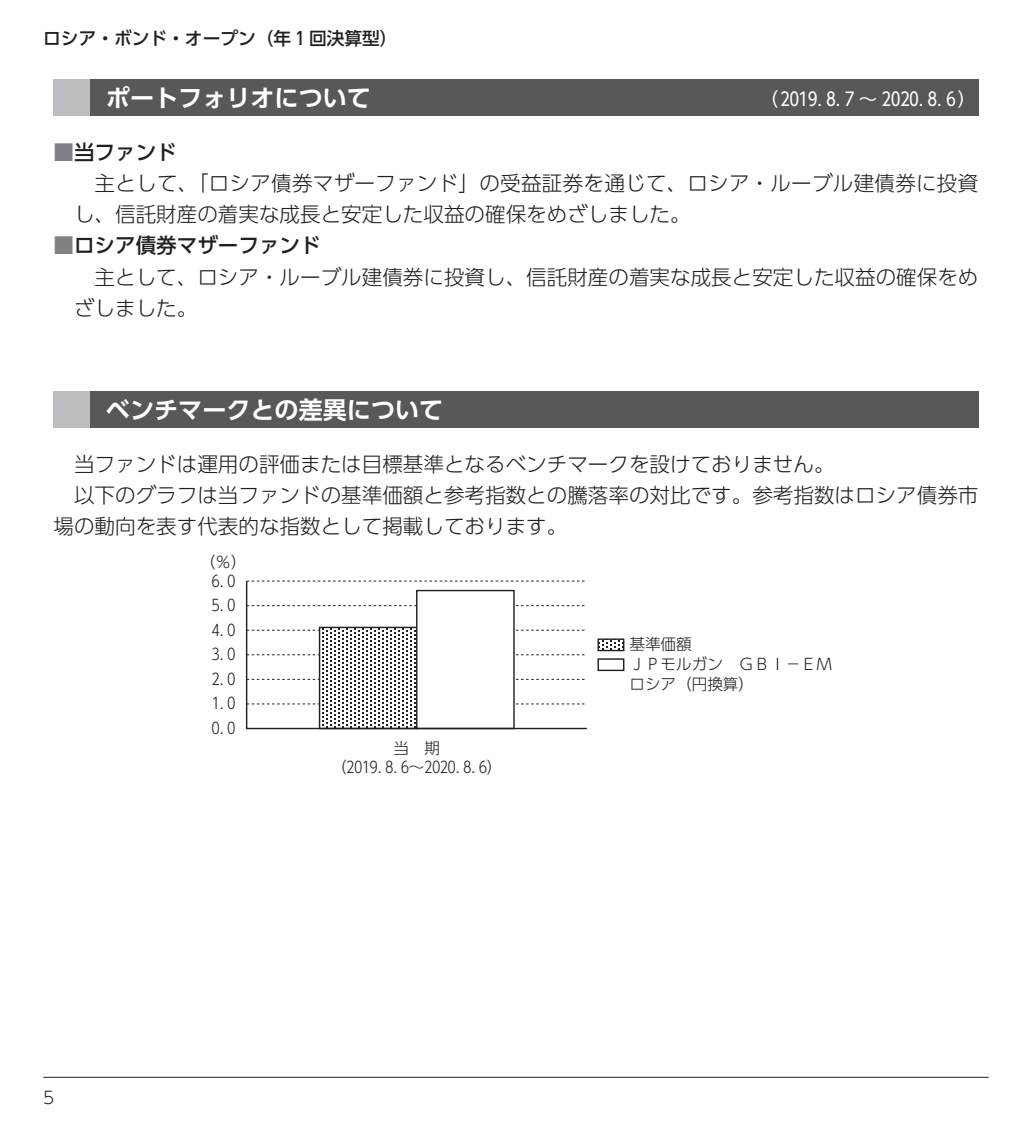
<style>
.page{position:relative;width:1032px;height:1134px;background:#fff}
.page>*{position:absolute;margin:0;border:0;box-sizing:border-box;transform-origin:0 0}
.t1{font:700 24px "UD Shin Go Pro De";color:#fff}
.t2{font:300 20.6px "UD Shin Go Pro";color:#231f20}
.t3{font:500 20.6px "UD Shin Go Pro";color:#231f20}
.t4{font:18.4px "UD Shin Go Pro";color:#fff}
.t5{font:500 17.8px "UD Shin Go Pro";color:#231f20}
.t6{font:300 17px "UD Shin Go Pro";color:#231f20}
.t7{font:300 15.6px/19.8px "UD Shin Go Pro";color:#231f20;text-align:center}
.s1{color:#808285}
</style>
<div class="page">
<hr style="left:43px;top:1077px;width:946px;height:1px;background:#231f20">
<div style="left:54px;top:79px;width:924px;height:37px;background:#57585a"></div>
<div style="left:54px;top:79px;width:36px;height:37px;background:#bcbdc0"></div>
<svg style="left:245px;top:580px;width:342px;height:150px"></svg>
<svg style="left:599px;top:640px;width:21px;height:9px"></svg>
<div style="left:597px;top:638px;width:27px;height:13px;border:1px solid #231f20"></div>
<div style="left:597px;top:658px;width:27px;height:13px;border:1px solid #231f20"></div>
<div style="left:54px;top:391px;width:924px;height:37px;background:#57585a"></div>
<div style="left:54px;top:391px;width:36px;height:37px;background:#bcbdc0"></div>
<p class="t5" style="left:43px;top:24px;width:356px">ロシア・ボンド・オープン（年 1 回決算型）</p>
<p class="t1" style="left:106px;top:78px;width:267px">ポートフォリオについて</p>
<p class="t4" style="left:760px;top:84px;width:218px">（ 2019. 8. 7 ～ 2020. 8. 6）</p>
<p class="t3" style="left:54px;top:135px;width:125px"><span class="s1">■</span>当ファンド</p>
<p class="t2" style="left:95px;top:166px;width:885px">主として、「ロシア債券マザーファンド」の受益証券を通じて、ロシア・ルーブル建債券に投資</p>
<p class="t2" style="left:74px;top:198px;width:618px">し、信託財産の着実な成長と安定した収益の確保をめざしました。</p>
<p class="t3" style="left:54px;top:229px;width:269px"><span class="s1">■</span>ロシア債券マザーファンド</p>
<p class="t2" style="left:95px;top:260px;width:885px">主として、ロシア・ルーブル建債券に投資し、信託財産の着実な成長と安定した収益の確保をめ</p>
<p class="t2" style="left:74px;top:291px;width:125px">ざしました。</p>
<p class="t1" style="left:106px;top:390px;width:339px">ベンチマークとの差異について</p>
<p class="t2" style="left:74px;top:447px;width:762px">当ファンドは運用の評価または目標基準となるベンチマークを設けておりません。</p>
<p class="t2" style="left:74px;top:478px;width:906px">以下のグラフは当ファンドの基準価額と参考指数との騰落率の対比です。参考指数はロシア債券市</p>
<p class="t2" style="left:54px;top:509px;width:515px">場の動向を表す代表的な指数として掲載しております。</p>
<p class="t7" style="left:200px;top:551px;width:48px">（％）</p>
<p class="t7" style="left:212px;top:570px;width:25px">6. 0</p>
<p class="t7" style="left:212px;top:595px;width:25px">5. 0</p>
<p class="t7" style="left:212px;top:619px;width:25px">4. 0</p>
<p class="t7" style="left:212px;top:644px;width:25px">3. 0</p>
<p class="t7" style="left:212px;top:668px;width:25px">2. 0</p>
<p class="t7" style="left:212px;top:693px;width:25px">1. 0</p>
<p class="t7" style="left:212px;top:718px;width:25px">0. 0</p>
<p class="t7" style="left:331px;top:737px;width:173px">当　期<br>（2019. 8. 6～2020. 8. 6）</p>
<p class="t7" style="left:629px;top:634px;width:204px;text-align:left">基準価額<br>ＪＰモルガン　ＧＢＩ－ＥＭロシア（円換算）</p>
<p class="t6" style="left:43px;top:1083px;width:13px">5</p>
</div>
